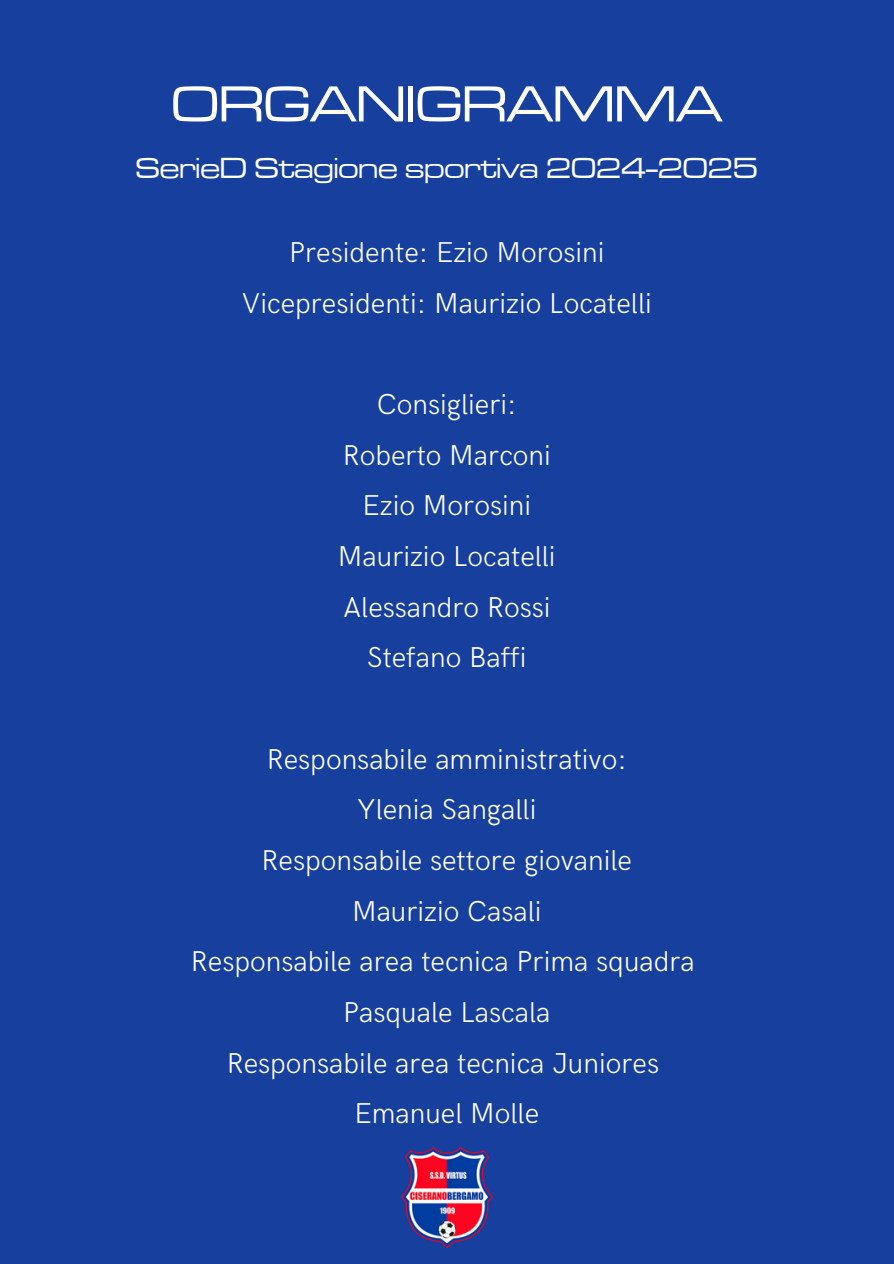
<style>
.page{position:relative;width:894px;height:1264px;background:#fff}
.page>*{position:absolute;margin:0;border:0;box-sizing:border-box;transform-origin:0 0}
.t1{font:500 expanded 52.5px "Microgramma Com";color:#fff}
.t2{font:500 expanded 30px "Microgramma Com";color:#fff}
.t3{font:300 28.8px "HK Grotesk";color:#fff}
</style>
<div class="page">
<div style="left:0;top:0;width:893px;height:1263px;background:#163f9e"></div>
<img style="left:401px;top:1147px;width:91px;height:100px">
<h1 class="t1" style="left:171px;top:68px;width:552px">ORGANIGRAMMA</h1>
<p class="t2" style="left:136px;top:148px;width:623px">SerieD Stagione sportiva 2024-2025</p>
<p class="t3" style="left:289px;top:236px;width:317px">Presidente: Ezio Morosini</p>
<p class="t3" style="left:242px;top:287px;width:411px">Vicepresidenti: Maurizio Locatelli</p>
<p class="t3" style="left:377px;top:388px;width:141px">Consiglieri:</p>
<p class="t3" style="left:342px;top:439px;width:209px">Roberto Marconi</p>
<p class="t3" style="left:362px;top:489px;width:170px">Ezio Morosini</p>
<p class="t3" style="left:338px;top:540px;width:219px">Maurizio Locatelli</p>
<p class="t3" style="left:343px;top:590px;width:209px">Alessandro Rossi</p>
<p class="t3" style="left:367px;top:641px;width:161px">Stefano Baffi</p>
<p class="t3" style="left:267px;top:742px;width:361px">Responsabile amministrativo:</p>
<p class="t3" style="left:357px;top:793px;width:181px">Ylenia Sangalli</p>
<p class="t3" style="left:261px;top:844px;width:372px">Responsabile settore giovanile</p>
<p class="t3" style="left:352px;top:894px;width:191px">Maurizio Casali</p>
<p class="t3" style="left:191px;top:945px;width:505px">Responsabile area tecnica Prima squadra</p>
<p class="t3" style="left:343px;top:995px;width:209px">Pasquale Lascala</p>
<p class="t3" style="left:227px;top:1046px;width:434px">Responsabile area tecnica Juniores</p>
<p class="t3" style="left:354px;top:1097px;width:186px">Emanuel Molle</p>
</div>
